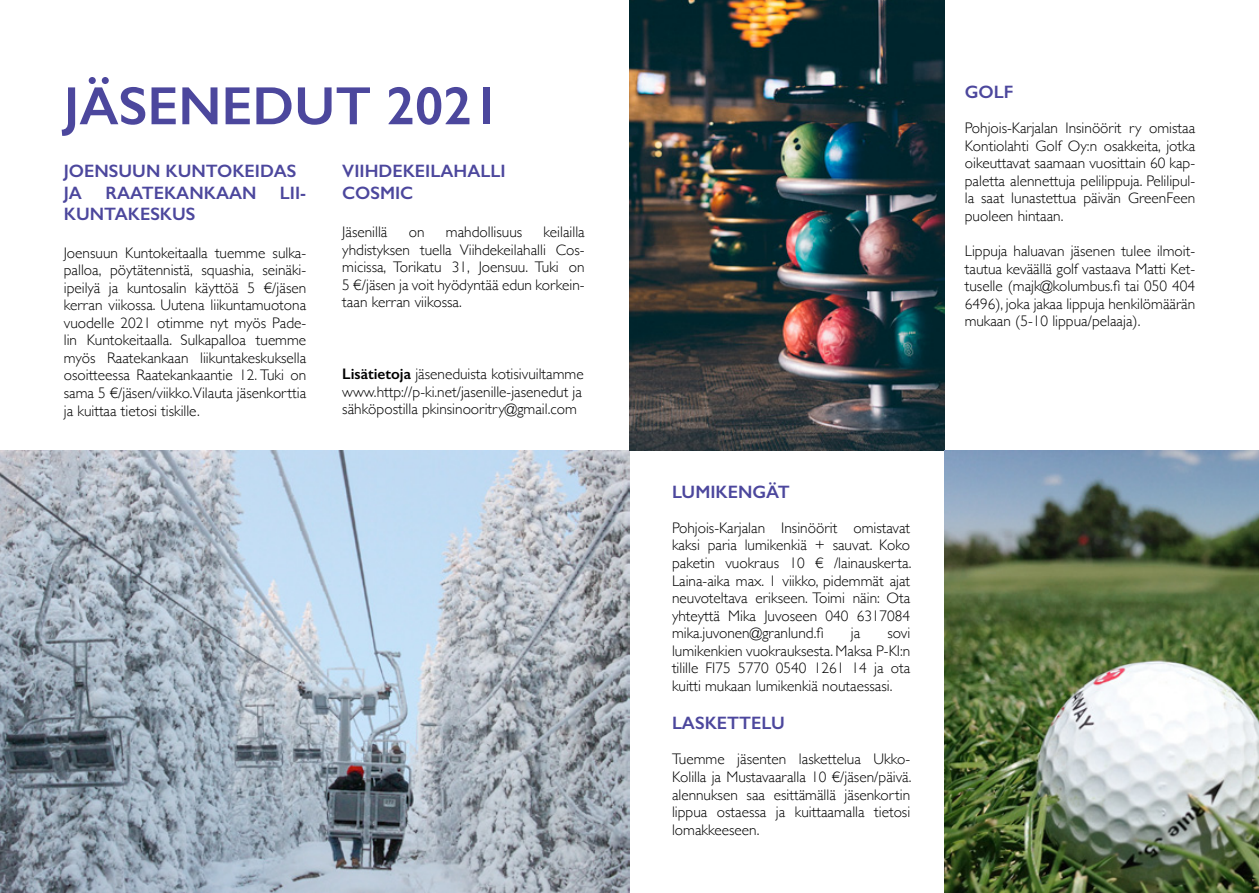
<style>
.page{position:relative;width:1259px;height:893px;background:#fff}
.page>*{position:absolute;margin:0;border:0;box-sizing:border-box;transform-origin:0 0}
.t1{font:600 54px "Gill Sans";color:#4c479d}
.t2{font:600 18px/21px "Gill Sans";color:#4c479d}
.t3{font:300 15.3px/17.5px "Gill Sans";color:#000;text-align:justify}
.s1{font-weight:600}
</style>
<div class="page">
<img style="left:0;top:451px;width:629px;height:442px">
<img style="left:629px;top:0;width:315px;height:451px">
<img style="left:944px;top:451px;width:315px;height:442px">
<h1 class="t1" style="left:64px;top:73px;width:438px">JÄSENEDUT 2021</h1>
<p class="t2" style="left:64px;top:161px;width:234px">JOENSUUN KUNTOKEIDAS<br>JA</p>
<p class="t2" style="left:342px;top:161px;width:165px">VIIHDEKEILAHALLI<br>COSMIC</p>
<p class="t3" style="left:342px;top:223px;width:47px">Jäsenillä</p>
<p class="t3" style="left:409px;top:223px;width:17px">on</p>
<p class="t3" style="left:446px;top:223px;width:78px">mahdollisuus</p>
<p class="t2" style="left:105px;top:182px;width:153px">RAATEKANKAAN</p>
<p class="t2" style="left:280px;top:182px;width:28px">LII-</p>
<p class="t2" style="left:64px;top:203px;width:133px">KU NTAKESKUS</p>
<p class="t3" style="left:64px;top:243px;width:244px">Joensuun Kuntokeitaalla tuemme sulka&shy;palloa, pöytätennistä, squashia, seinäki&shy;ipeilyä ja kuntosalin käyttöä 5 €/jäsen kerran viikossa. Uutena liikuntamuotona vuodelle 2021 otimme nyt myös Pade&shy;lin Kuntokeitaalla. Sulkapalloa tuemme myös Raatekankaan liikuntakeskuksella osoitteessa Raatekankaantie 12. Tuki on sama 5 €/jäsen/viikko.Vilauta jäsenkorttia ja kuittaa tietosi tiskille.</p>
<p class="t3" style="left:342px;top:223px;width:244px;text-indent:201px">keilailla yhdistyksen tuella Viihdekeilahalli Cos&shy;micissa, Torikatu 31, Joensuu. Tuki on 5 €/jäsen ja voit hyödyntää edun korkein&shy;taan kerran viikossa.</p>
<p class="t3" style="left:342px;top:365px;width:243px"><span class="s1">LISÄTIETOJA</span> jäseneduista kotisivuiltamme www.http://p-ki.net/jasenille-jasenedut ja sähköpostilla pkinsinooritry@gmail.com</p>
<p class="t2" style="left:965px;top:81px;width:50px">GOLF</p>
<p class="t3" style="left:965px;top:119px;width:232px">Pohjois-Karjalan Insinöörit ry omistaa Kontiolahti Golf Oy:n osakkeita, jotka oikeuttavat saamaan vuosittain 60 kap&shy;paletta alennettuja pelilippuja. Pelilipul&shy;la saat lunastettua päivän GreenFeen puoleen hintaan.</p>
<p class="t3" style="left:965px;top:242px;width:232px">Lippuja haluavan jäsenen tulee ilmoit&shy;tautua keväällä golf vastaava Matti Ket&shy;tuselle (majk@kolumbus.fi tai 050 404<br>6496), joka jakaa lippuja henkilömäärän mukaan (5-10 lippua/pelaaja).</p>
<p class="t2" style="left:672px;top:481px;width:119px">LUMIKENGÄT</p>
<p class="t3" style="left:672px;top:518px;width:241px">Pohjois-Karjalan Insinöörit omistavat kaksi paria lumikenkiä + sauvat. Koko paketin vuokraus 10 € /lainauskerta.<br>Laina-aika max. 1 viikko, pidemmät ajat neuvoteltava erikseen. Toimi näin: Ota yhteyttä Mika Juvoseen 040 6317084 mika.juvonen@granlund.fi</p>
<p class="t3" style="left:672px;top:624px;width:240px;text-indent:215px">sovi lumikenkien vuokrauksesta. Maksa P-KI:n tilille FI75 5770 0540 1261 14 ja ota kuitti mukaan lumikenkiä noutaessasi.</p>
<p class="t2" style="left:672px;top:713px;width:110px">LASKETTELU</p>
<p class="t3" style="left:672px;top:750px;width:241px">Tuemme jäsenten laskettelua Ukko-Kolilla ja Mustavaaralla 10 €/jäsen/päivä. alennuksen saa esittämällä jäsenkortin lippua ostaessa ja kuittaamalla tietosi lomakkeeseen.</p>
<p class="t3" style="left:851px;top:624px;width:11px">ja</p>
</div>
